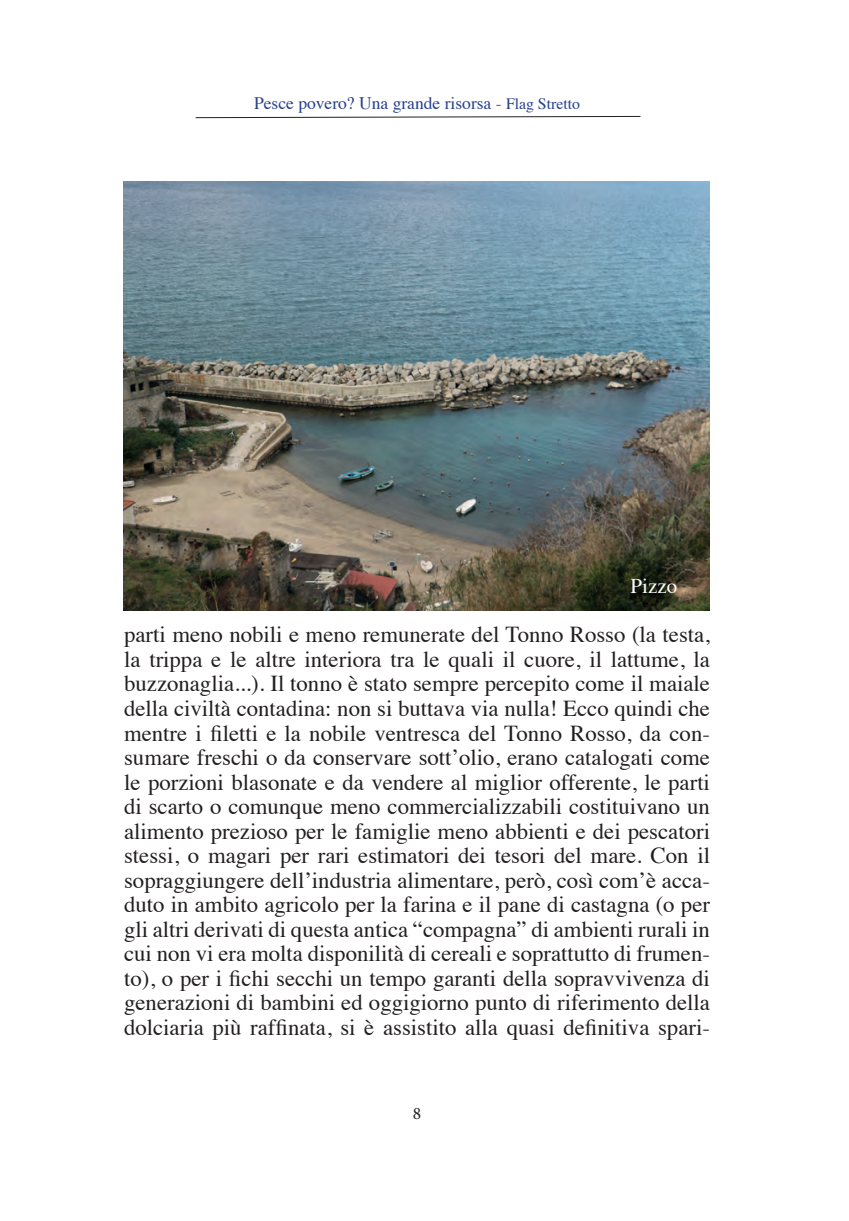
<style>
.page{position:relative;width:849px;height:1221px;background:#fff}
.page>*{position:absolute;margin:0;border:0;box-sizing:border-box;transform-origin:0 0}
.t1{font:22.75px/24.5px "Times";color:#231f20;text-align:justify}
.t2{font:21px "Times";color:#fff}
.t3{font:17.5px "Times";color:#253f8e}
.t4{font:17.5px "Minion Pro";color:#231f20}
.s1{font-size:15.75px}
</style>
<div class="page">
<svg style="left:195px;top:115px;width:446px;height:3px"></svg>
<img style="left:123px;top:181px;width:586px;height:429px">
<p class="t3" style="left:254px;top:87px;width:327px">Pesce povero? Una grande risorsa - <span class="s1">Flag Stretto</span></p>
<p class="t2" style="left:630px;top:566px;width:48px">Pizzo</p>
<p class="t1" style="left:124px;top:620px;width:587px">parti meno nobili e meno remunerate del Tonno Rosso (la testa, la trippa e le altre interiora tra le quali il cuore, il lattume, la buzzonaglia...). Il tonno è stato sempre percepito come il maiale della civiltà contadina: non si buttava via nulla! Ecco quindi che mentre i filetti e la nobile ventresca del Tonno Rosso, da con&shy;sumare freschi o da conservare sott’olio, erano catalogati come le porzioni blasonate e da vendere al miglior offerente, le parti di scarto o comunque meno commercializzabili costituivano un alimento prezioso per le famiglie meno abbienti e dei pescatori stessi, o magari per rari estimatori dei tesori del mare. Con il sopraggiungere dell’industria alimentare, però, così com’è acca&shy;duto in ambito agricolo per la farina e il pane di castagna (o per gli altri derivati di questa antica “compagna” di ambienti rurali in cui non vi era molta disponilità di cereali e soprattutto di frumen&shy;to), o per i fichi secchi un tempo garanti della sopravvivenza di generazioni di bambini ed oggigiorno punto di riferimento della dolciaria più raffinata, si è assistito alla quasi definitiva spari-</p>
<p class="t4" style="left:412px;top:1102px;width:10px">8</p>
</div>
